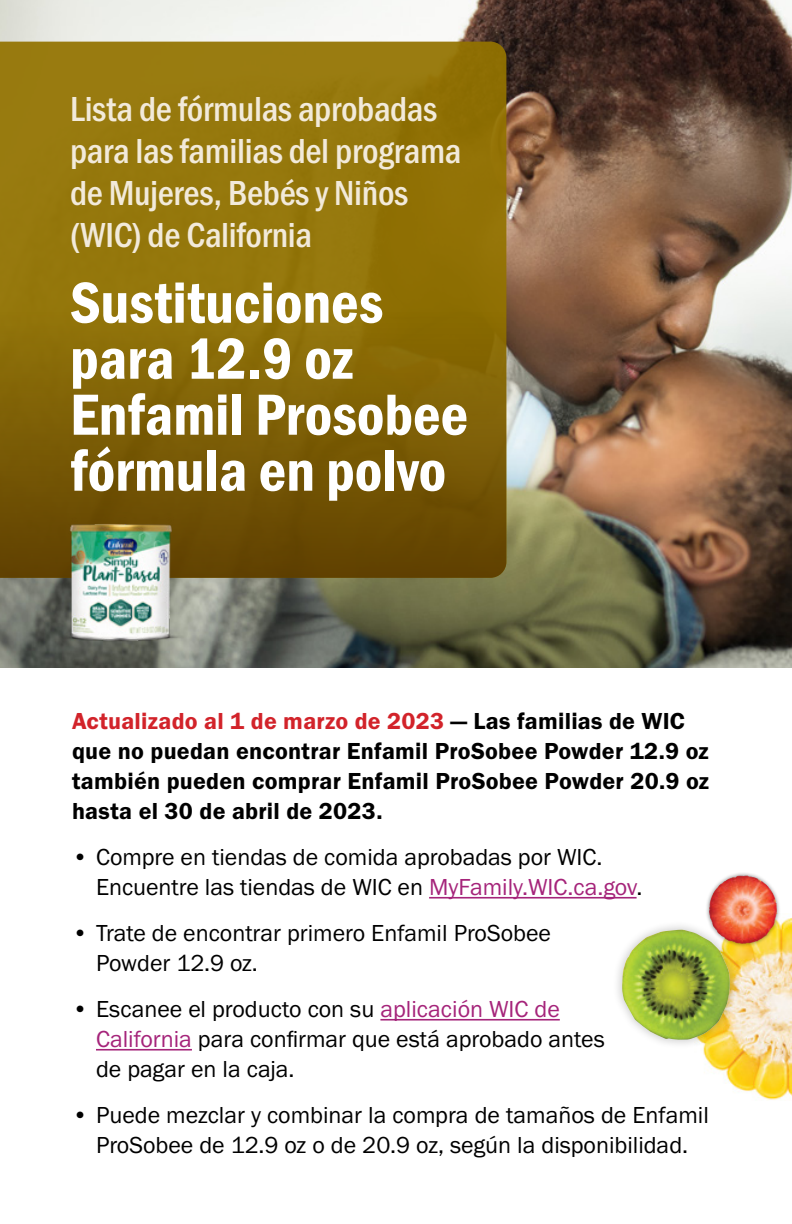
<style>
.page{position:relative;width:792px;height:1224px;background:#fff}
.page>*{position:absolute;margin:0;border:0;box-sizing:border-box;transform-origin:0 0}
.t1{font:60px/56px "Franklin Gothic URW Con Dem";color:#fff}
.t2{font:500 36px/42px "Franklin Gothic URW Cond";letter-spacing:-.01em;color:#f2eada}
.t3{font:24px/30px "Franklin Gothic URW Boo";color:#000}
.Body_Bold{font:24px/30px "Franklin Gothic URW Dem";letter-spacing:.01em;color:#000}
.s1{color:#d2232a}
.s2{color:#a5247a}
</style>
<div class="page">
<img style="left:0;top:0;width:792px;height:667px">
<svg style="left:0;top:42px;width:506px;height:270px;background:#94760b"></svg>
<svg style="left:0;top:312px;width:506px;height:266px;background:#7a5c05"></svg>
<img style="left:703px;top:918px;width:89px;height:182px">
<hr style="left:429px;top:897px;width:208px;height:2px;background:#a5247a">
<hr style="left:380px;top:1019px;width:180px;height:2px;background:#a5247a">
<hr style="left:96px;top:1049px;width:96px;height:2px;background:#a5247a">
<div style="left:612px;top:920px;width:128px;height:129px;background:#000;opacity:.25"></div>
<img style="left:622px;top:930px;width:109px;height:110px">
<div style="left:705px;top:872px;width:76px;height:76px;background:#000;opacity:.5"></div>
<img style="left:709px;top:876px;width:38px;height:45px">
<img style="left:49px;top:517px;width:140px;height:132px">
<p class="t2" style="left:70px;top:85px;width:393px">Lista de fórmulas aprobadas para las familias del programa de Mujeres, Bebés y Niños (WIC) de California</p>
<p class="t1" style="left:70px;top:272px;width:400px">Sustituciones para 12.9 oz<br>Enfamil Prosobee fórmula en polvo</p>
<p class="Body_Bold" style="left:72px;top:706px;width:639px"><span class="s1">Actualizado al 1 de marzo de 2023</span> — Las familias de WIC que no puedan encontrar Enfamil ProSobee Powder 12.9 oz también pueden comprar Enfamil ProSobee Powder 20.9 oz hasta el 30 de abril de 2023.</p>
<p class="t3" style="left:96px;top:842px;width:548px;text-indent:-24px">• Compre en tiendas de comida aprobadas por WIC.<br>Encuentre las tiendas de WIC en <span class="s2">MyFamily.WIC.ca.gov</span>.</p>
<p class="t3" style="left:96px;top:918px;width:457px;text-indent:-24px">• Trate de encontrar primero Enfamil ProSobee<br>Powder 12.9 oz.</p>
<p class="t3" style="left:96px;top:994px;width:511px;text-indent:-24px">• Escanee el producto con su <span class="s2">aplicación WIC de<br>California</span> para confirmar que está aprobado antes de pagar en la caja.</p>
<p class="t3" style="left:72px;top:1100px;width:638px;text-align:center">• Puede mezclar y combinar la compra de tamaños de Enfamil<br>ProSobee de 12.9 oz o de 20.9 oz, según la disponibilidad.</p>
</div>
